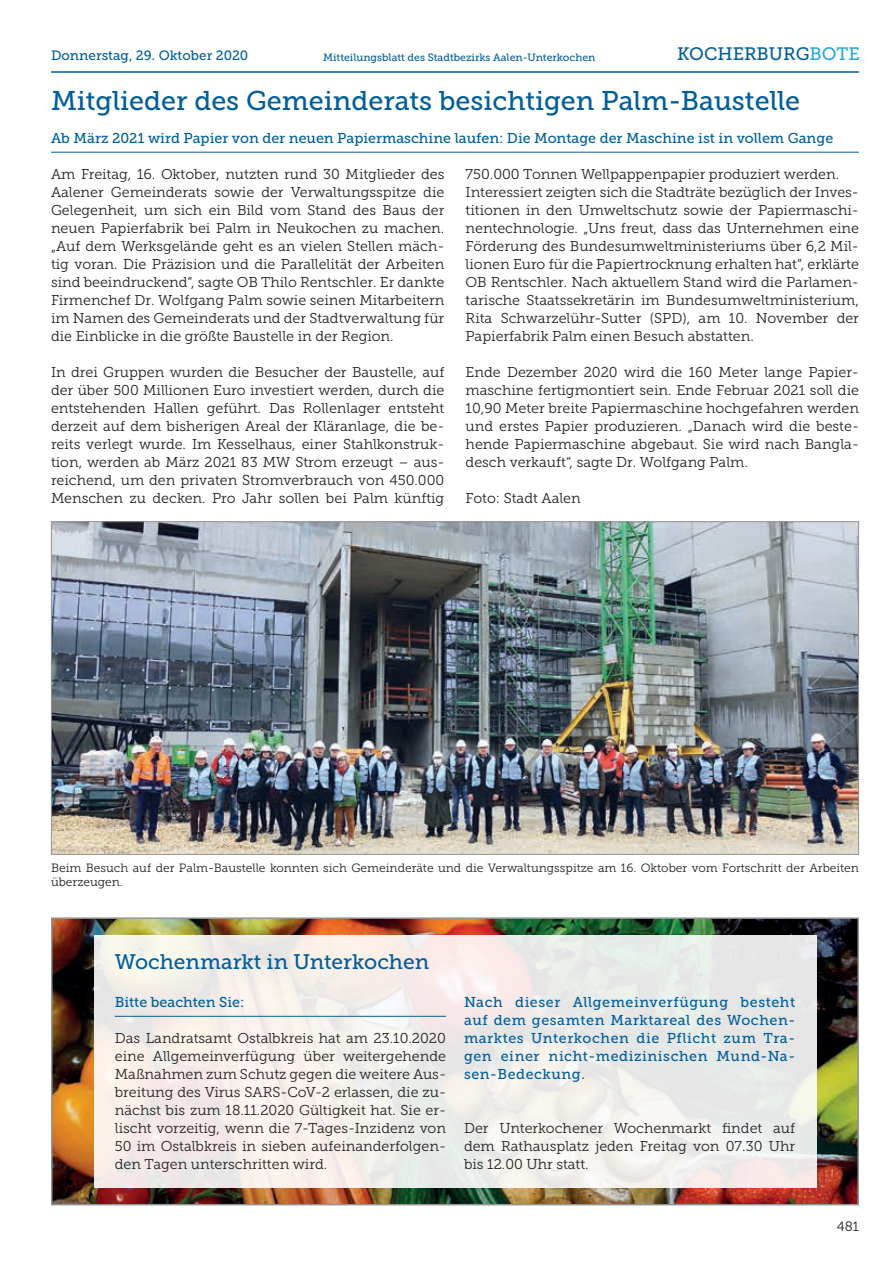
<style>
.page{position:relative;width:893px;height:1263px;background:#fff}
.page>*{position:absolute;margin:0;border:0;box-sizing:border-box;transform-origin:0 0}
.t1{font:27px "Museo Slab 500";color:#005e9a}
.t2{font:21px "Museo Slab 500";color:#005e9a}
.t3{font:18px "Museo Slab 500";color:#005e9a}
.t4{font:14.25px/18px "Museo Slab 300";color:#231f20;text-align:justify}
.t5{font:14.25px/18px "Museo Slab 500";color:#005e9a;text-align:justify}
.t6{font:13.5px "Museo Slab 500";color:#005e9a}
.t7{font:13.5px "Museo Slab 300";color:#231f20}
.t8{font:12px/13.5px "Museo Slab 300";color:#231f20}
.t9{font:10.5px "Museo Slab 500";color:#005e9a}
.s1{color:#24aae1}
</style>
<div class="page">
<hr style="left:51px;top:71px;width:808px;height:2px;background:#005e9a">
<hr style="left:51px;top:152px;width:808px;height:1px;background:#005e9a">
<img style="left:53px;top:523px;width:804px;height:330px">
<img style="left:54px;top:920px;width:802px;height:282px">
<div style="left:51px;top:917px;width:808px;height:288px;border:2px solid #939598"></div>
<div style="left:94px;top:935px;width:722px;height:252px;background:#f1ece8"></div>
<hr style="left:115px;top:1016px;width:331px;height:1px;background:#005e9a">
<p class="t6" style="left:51px;top:48px;width:199px">Donnerstag, 29. Oktober 2020</p>
<p class="t9" style="left:323px;top:51px;width:274px">Mitteilungsblatt des Stadtbezirks Aalen-Unterkochen</p>
<p class="t3" style="left:677px;top:44px;width:184px">KOCHERBURG<span class="s1">BOTE</span></p>
<h1 class="t1" style="left:51px;top:85px;width:751px">Mitglieder des Gemeinderats besichtigen Palm-Baustelle</h1>
<p class="t5" style="left:51px;top:129px;width:784px">Ab März 2021 wird Papier von der neuen Papiermaschine laufen: Die Montage der Maschine ist in vollem Gange</p>
<p class="t4" style="left:51px;top:165px;width:395px">Am Freitag, 16. Oktober, nutzten rund 30 Mitglieder des Aalener Gemeinderats sowie der Verwaltungsspitze die Gelegenheit, um sich ein Bild vom Stand des Baus der neuen Papierfabrik bei Palm in Neukochen zu machen. „Auf dem Werksgelände geht es an vielen Stellen mäch&shy;tig voran. Die Präzision und die Parallelität der Arbeiten sind beeindruckend“, sagte OB Thilo Rentschler. Er dankte Firmenchef Dr. Wolfgang Palm sowie seinen Mitarbeitern im Namen des Gemeinderats und der Stadtverwaltung für die Einblicke in die größte Baustelle in der Region.</p>
<p class="t4" style="left:51px;top:363px;width:395px">In drei Gruppen wurden die Besucher der Baustelle, auf der über 500 Millionen Euro investiert werden, durch die entstehenden Hallen geführt. Das Rollenlager entsteht derzeit auf dem bisherigen Areal der Kläranlage, die be&shy;reits verlegt wurde. Im Kesselhaus, einer Stahlkonstruk&shy;tion, werden ab März 2021 83 MW Strom erzeugt – aus&shy;reichend, um den privaten Stromverbrauch von 450.000<br>Menschen zu decken. Pro Jahr sollen bei Palm künftig</p>
<p class="t4" style="left:466px;top:165px;width:395px;text-align:left">750.000 Tonnen Wellpappenpapier produziert werden.<br>Interessiert zeigten sich die Stadträte bezüglich der Inves&shy;titionen in den Umweltschutz sowie der Papiermaschi&shy;nentechnologie. „Uns freut, dass das Unternehmen eine Förderung des Bundesumweltministeriums über 6,2 Mil&shy;lionen Euro für die Papiertrocknung erhalten hat“, erklärte OB Rentschler. Nach aktuellem Stand wird die Parlamen&shy;tarische Staatssekretärin im Bundesumweltministerium, Rita Schwarzelühr-Sutter (SPD), am 10. November der Papierfabrik Palm einen Besuch abstatten.</p>
<p class="t4" style="left:466px;top:363px;width:395px">Ende Dezember 2020 wird die 160 Meter lange Papier&shy;maschine fertigmontiert sein. Ende Februar 2021 soll die 10,90 Meter breite Papiermaschine hochgefahren werden und erstes Papier produzieren. „Danach wird die beste&shy;hende Papiermaschine abgebaut. Sie wird nach Bangla&shy;desch verkauft“, sagte Dr. Wolfgang Palm.</p>
<p class="t4" style="left:466px;top:489px;width:117px">Foto: Stadt Aalen</p>
<p class="t8" style="left:51px;top:861px;width:809px">Beim Besuch auf der Palm-Baustelle konnten sich Gemeinderäte und die Verwaltungsspitze am 16. Oktober vom Fortschritt der Arbeiten überzeugen.</p>
<h2 class="t2" style="left:115px;top:950px;width:316px">Wochenmarkt in Unterkochen</h2>
<p class="t5" style="left:115px;top:993px;width:131px">Bitte beachten Sie:</p>
<p class="t4" style="left:115px;top:1029px;width:333px">Das Landratsamt Ostalbkreis hat am 23.10.2020 eine Allgemeinverfügung über weitergehende Maßnahmen zum Schutz gegen die weitere Aus&shy;breitung des Virus SARS-CoV-2 erlassen, die zu&shy;nächst bis zum 18.11.2020 Gültigkeit hat. Sie er&shy;lischt vorzeitig, wenn die 7-Tages-Inzidenz von 50 im Ostalbkreis in sieben aufeinanderfolgen&shy;den Tagen unterschritten wird.</p>
<p class="t5" style="left:464px;top:993px;width:333px">Nach dieser Allgemeinverfügung besteht auf dem gesamten Marktareal des Wochen&shy;marktes Unterkochen die Pflicht zum Tra&shy;gen einer nicht-medizinischen Mund-Na&shy;sen-Bedeckung.</p>
<p class="t4" style="left:464px;top:1119px;width:333px">Der Unterkochener Wochenmarkt findet auf dem Rathausplatz jeden Freitag von 07.30 Uhr bis 12.00 Uhr statt.</p>
<p class="t7" style="left:837px;top:1218px;width:24px">481</p>
</div>
